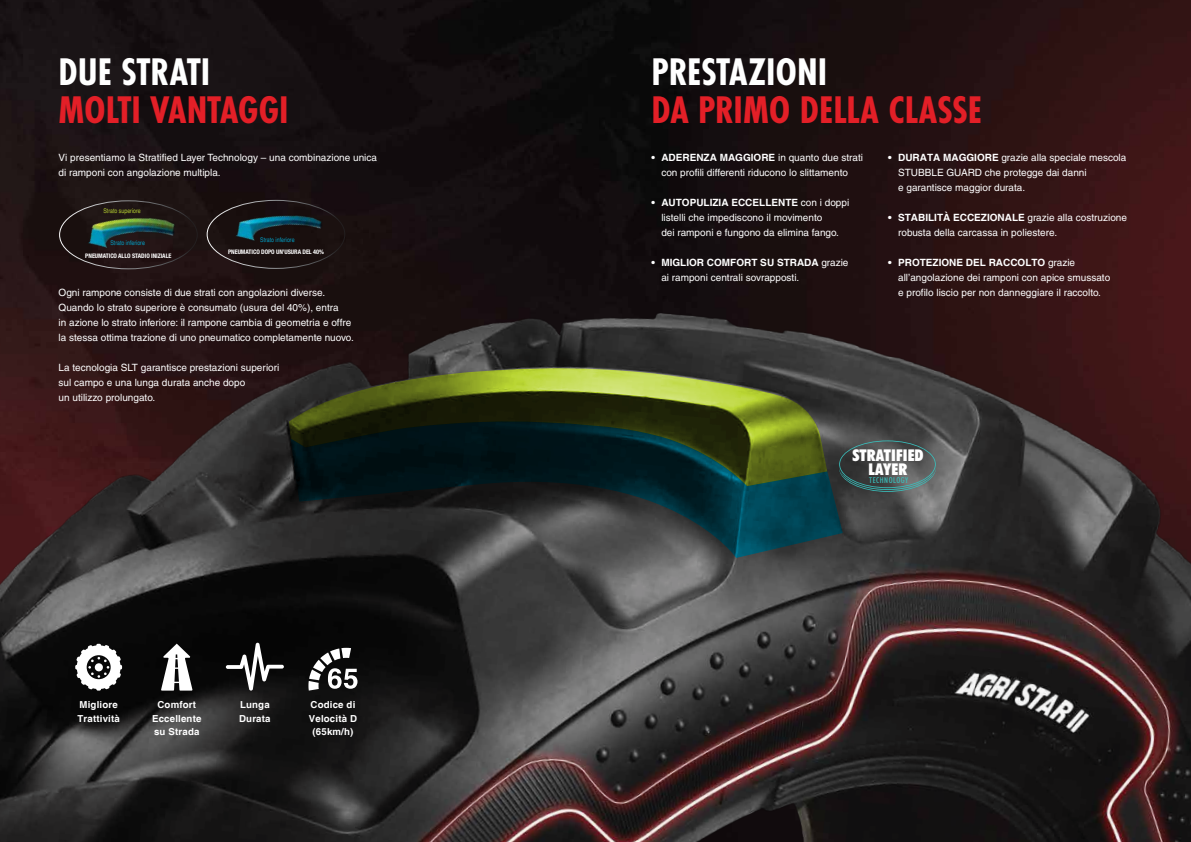
<style>
.page{position:relative;width:1191px;height:842px;background:#fff}
.page>*{position:absolute;margin:0;border:0;box-sizing:border-box;transform-origin:0 0}
.t1{font:700 40px "Futura PT Cond";letter-spacing:-.005em;color:#e31f27}
.t2{font:700 40px "Futura PT Cond";letter-spacing:-.005em;color:#fff}
.t3{font:900 condensed 16.3px/14px "Futura BT";letter-spacing:.005em;color:#fff;text-align:center}
.t4{font:10px/15px "Helvetica";color:#fff}
.t5{font:700 9.6px/13.4px "Helvetica";letter-spacing:.02em;color:#fff;text-align:center}
.t6{font:500 condensed 8px "Futura BT";letter-spacing:.06em;color:#39bfbc}
.t7{font:condensed 6.4px "Helvetica";color:#00a5cd}
.t8{font:condensed 6.4px "Helvetica";color:#b9d532}
.t9{font:700 condensed 6.2px "Helvetica Neue";letter-spacing:-.01em;color:#fff}
.s1{font-weight:700}
</style>
<div class="page">
<img style="left:0;top:0;width:1191px;height:302px">
<img style="left:0;top:302px;width:1191px;height:540px">
<svg style="left:290px;top:421px;width:552px;height:137px;background:#29383c"></svg>
<svg style="left:289px;top:368px;width:538px;height:118px;background:#313f20"></svg>
<svg style="left:839px;top:440px;width:96px;height:52px;background:#4c5555"></svg>
<img style="left:225px;top:181px;width:104px;height:90px">
<img style="left:77px;top:188px;width:104px;height:90px">
<svg style="left:161px;top:644px;width:31px;height:47px"></svg>
<svg style="left:75px;top:644px;width:47px;height:47px"></svg>
<svg style="left:226px;top:643px;width:58px;height:48px"></svg>
<svg style="left:308px;top:648px;width:49px;height:43px"></svg>
<h1 class="t2" style="left:59px;top:49px;width:153px">DUE STRATI</h1>
<h1 class="t1" style="left:59px;top:87px;width:232px">MOLTI VANTAGGI</h1>
<p class="t4" style="left:59px;top:150px;width:320px">Vi presentiamo la Stratified Layer Technology – una combinazione unica di ramponi con angolazione multipla.</p>
<p class="t8" style="left:103px;top:207px;width:39px">Strato superiore</p>
<p class="t7" style="left:110px;top:239px;width:36px">Strato inferiore</p>
<p class="t9" style="left:85px;top:250px;width:88px">PNEUMATICO ALLO STADIO INIZIALE</p>
<p class="t7" style="left:260px;top:236px;width:36px">Strato inferiore</p>
<p class="t9" style="left:228px;top:246px;width:97px">PNEUMATICO DOPO UN’USURA DEL 40%</p>
<p class="t4" style="left:59px;top:285px;width:297px">Ogni rampone consiste di due strati con angolazioni diverse.<br>Quando lo strato superiore è consumato (usura del 40%), entra<br>in azione lo strato inferiore: il rampone cambia di geometria e offre la stessa ottima trazione di uno pneumatico completamente nuovo.</p>
<p class="t4" style="left:59px;top:360px;width:222px">La tecnologia SLT garantisce prestazioni superiori sul campo e una lunga durata anche dopo<br>un utilizzo prolungato.</p>
<p class="t5" style="left:77px;top:699px;width:44px;text-align:left">Migliore<br>Trattività</p>
<p class="t5" style="left:239px;top:699px;width:33px;text-align:left">Lunga<br>Durata</p>
<p class="t5" style="left:309px;top:699px;width:50px">Codice di<br>Velocità D (65km/h)</p>
<p class="t5" style="left:152px;top:699px;width:51px">Comfort<br>Eccellente su Strada</p>
<h1 class="t2" style="left:651px;top:49px;width:177px">PRESTAZIONI</h1>
<h1 class="t1" style="left:651px;top:87px;width:332px">DA PRIMO DELLA CLASSE</h1>
<p class="t4" style="left:651px;top:150px;width:213px;text-align:center"><span class="s1">• ADERENZA MAGGIORE</span> in quanto due strati con profili differenti riducono lo slittamento</p>
<p class="t4" style="left:661px;top:195px;width:189px;text-indent:-10px"><span class="s1">• AUTOPULIZIA ECCELLENTE</span> con i doppi listelli che impediscono il movimento<br>dei ramponi e fungono da elimina fango.</p>
<p class="t4" style="left:661px;top:255px;width:189px;text-indent:-10px"><span class="s1">• MIGLIOR COMFORT SU STRADA</span> grazie ai ramponi centrali sovrapposti.</p>
<p class="t4" style="left:898px;top:150px;width:230px;text-indent:-10px"><span class="s1">• DURATA MAGGIORE</span> grazie alla speciale mescola<br>STUBBLE GUARD che protegge dai danni<br>e garantisce maggior durata.</p>
<p class="t4" style="left:898px;top:210px;width:230px;text-indent:-10px"><span class="s1">• STABILITÀ ECCEZIONALE</span> grazie alla costruzione robusta della carcassa in poliestere.</p>
<p class="t4" style="left:898px;top:255px;width:214px;text-indent:-10px"><span class="s1">• PROTEZIONE DEL RACCOLTO</span> grazie all’angolazione dei ramponi con apice smussato e profilo liscio per non danneggiare il raccolto.</p>
<h2 class="t3" style="left:852px;top:448px;width:73px">STRATIFIED<br>LAYER</h2>
<p class="t6" style="left:869px;top:475px;width:40px">TECHNOLOGY</p>
</div>
